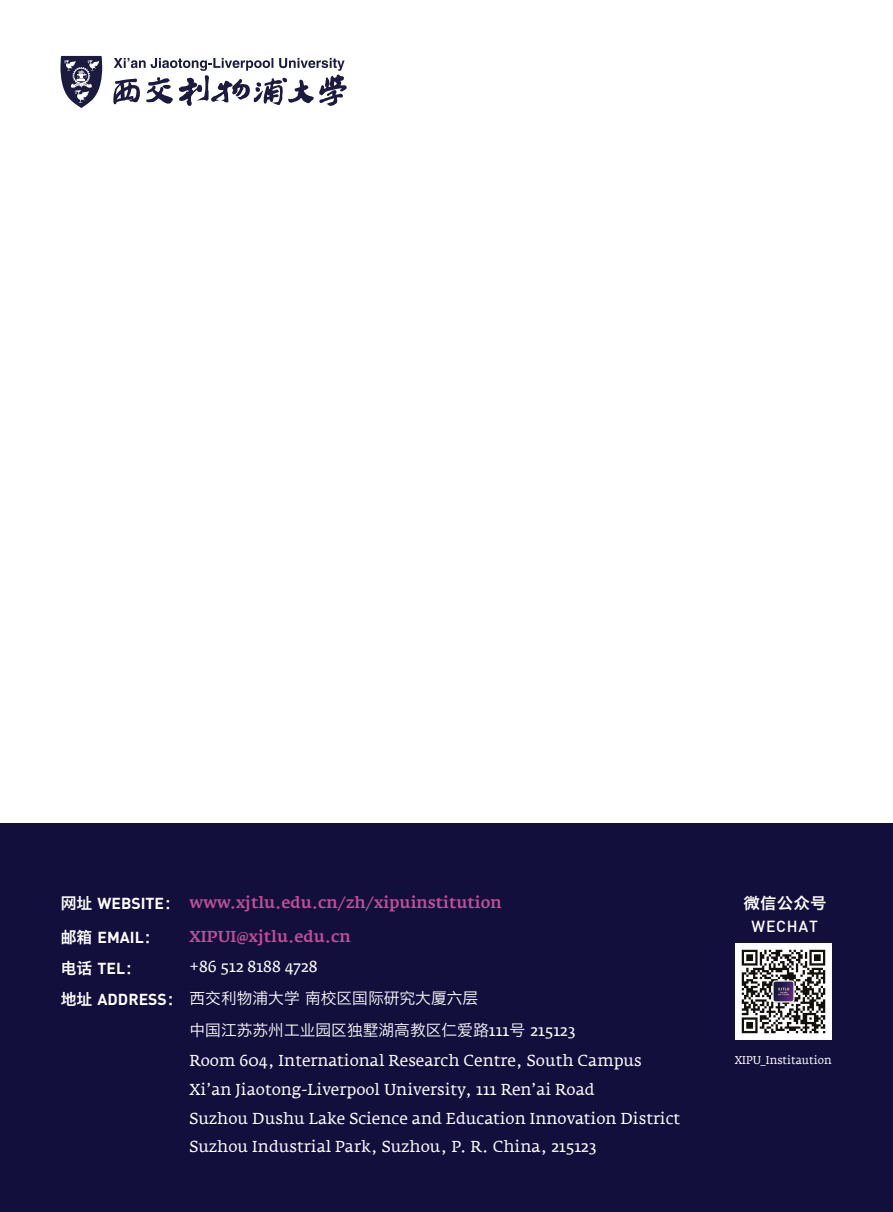
<style>
.page{position:relative;width:893px;height:1212px;background:#fff}
.page>*{position:absolute;margin:0;border:0;box-sizing:border-box;transform-origin:0 0}
.t1{font:15.75px "Fedra Serif A";color:#fff}
.t2{font:15.75px "Hiragino Sans GB W3";color:#fff}
.t3{font:500 15.75px "Fedra Serif A";color:#bf4f97}
.t4{font:700 15.75px/33.3px "DIN";color:#fff}
.t5{font:15.75px "Hiragino Sans GB W6";letter-spacing:.05em;color:#fff}
.t6{font:500 15.75px "DIN";letter-spacing:.05em;color:#fff}
.t7{font:11.25px "Fedra Serif A";color:#fff;scale:.96 1}
.s1{font-family:"Hiragino Sans GB W6";font-weight:400}
.s2{font-family:"DIN";font-weight:700}
.s3{font-family:"Hiragino Sans GB W6"}
.s4{font-family:"Fedra Serif A"}
</style>
<div class="page">
<div style="left:0;top:824px;width:893px;height:388px;background:#130f3d"></div>
<img style="left:736px;top:944px;width:95px;height:95px">
<svg style="left:113px;top:58px;width:234px;height:48px"></svg>
<svg style="left:60px;top:56px;width:42px;height:52px"></svg>
<p class="t3" style="left:189px;top:894px;width:314px">www.xjtlu.edu.cn/zh/xipuinstitution</p>
<p class="t4" style="left:61px;top:886px;width:120px"><span class="s1">网址</span> WEBSITE<span class="s1">：邮箱</span> EMAIL<span class="s1">：</span></p>
<p class="t5" style="left:61px;top:957px;width:82px">电话 <span class="s2">TEL</span>：</p>
<p class="t3" style="left:189px;top:927px;width:163px">XIPUI@xjtlu.edu.cn</p>
<p class="t1" style="left:189px;top:957px;width:129px">+86 512 8188 4728</p>
<p class="t2" style="left:61px;top:989px;width:419px"><span class="s3">地址</span> <span class="s2">ADDRESS</span><span class="s3">：</span>西交利物浦大学 南校区国际研究大厦六层</p>
<p class="t2" style="left:189px;top:1021px;width:388px">中国江苏苏州工业园区独墅湖高教区仁爱路<span class="s4">111</span>号 <span class="s4">215123</span></p>
<p class="t1" style="left:189px;top:1051px;width:454px">Room 604, International Research Centre, South Campus</p>
<p class="t1" style="left:189px;top:1080px;width:407px">Xi’an Jiaotong-Liverpool University, 111 Ren’ai Road</p>
<p class="t1" style="left:189px;top:1109px;width:492px">Suzhou Dushu Lake Science and Education Innovation District</p>
<p class="t1" style="left:189px;top:1137px;width:409px">Suzhou Industrial Park, Suzhou, P. R. China, 215123</p>
<p class="t5" style="left:744px;top:893px;width:84px">微信公众号</p>
<p class="t6" style="left:751px;top:917px;width:68px">WECHAT</p>
<p class="t7" style="left:735px;top:1053px;width:102px">XIPU_Institaution</p>
</div>
